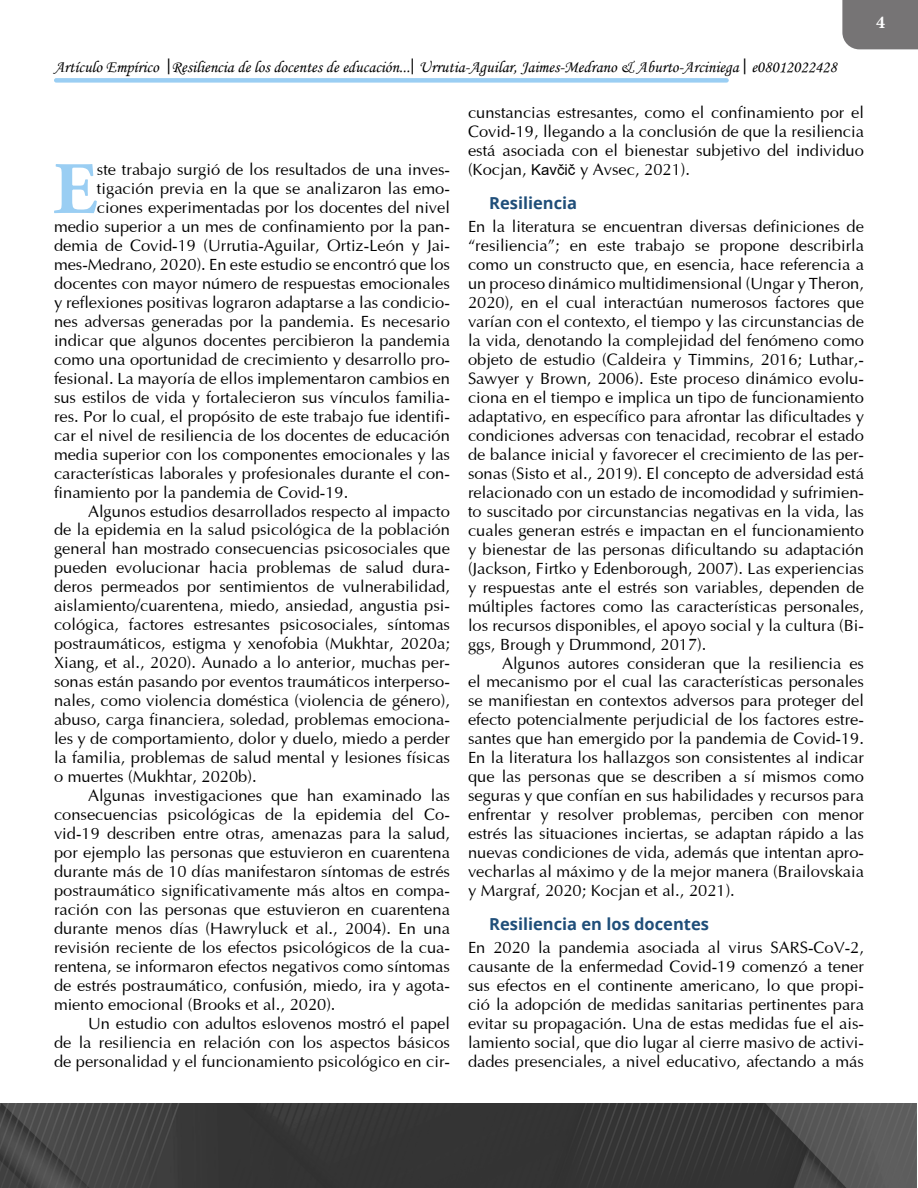
<style>
.page{position:relative;width:918px;height:1188px;background:#fff}
.page>*{position:absolute;margin:0;border:0;box-sizing:border-box;transform-origin:0 0}
.t1{font:700 73.8px "Adobe Garamond Pro";color:#9acef3}
.t2{font:700 18px "Minion Pro";color:#fff}
.t3{font:16.5px/19px "Optima";color:#000;text-align:justify}
.t4{font:16.5px "Monotype Corsiva";color:#000}
.Nivel_2{font:700 16.5px "Open Sans";color:#1f4e79}
.s1{font-family:"Soberana Sans";font-size:15px}
.s2{font-family:"Arial";font-size:15px}
</style>
<div class="page">
<div style="left:54px;top:78px;width:675px;height:5px;background:#9acef3;border-radius:2px"></div>
<img style="left:0;top:1103px;width:917px;height:85px">
<div style="left:842px;top:0;width:76px;height:49px;background:#767475"></div>
<p class="t4" style="left:54px;top:57px;width:784px">Artículo Empírico <span class="s1">|</span>Resiliencia de los docentes de educación...<span class="s1">|</span> Urrutia-Aguilar, Jaimes-Medrano &amp; Aburto-Arciniega <span class="s1">|</span> e08012022428</p>
<p class="t1" style="left:53px;top:147px;width:45px">E</p>
<p class="t3" style="left:97px;top:159px;width:355px">ste trabajo surgió de los resultados de una inves-</p>
<p class="t3" style="left:97px;top:178px;width:355px">tigación previa en la que se analizaron las emo-</p>
<p class="t3" style="left:97px;top:197px;width:355px">ciones experimentadas por los docentes del nivel</p>
<p class="t3" style="left:54px;top:216px;width:397px">medio superior a un mes de confinamiento por la pan-</p>
<p class="t3" style="left:54px;top:235px;width:397px">demia de Covid-19 (Urrutia-Aguilar, Ortiz-León y Jai-</p>
<p class="t3" style="left:54px;top:253px;width:397px">mes-Medrano, 2020). En este estudio se encontró que los</p>
<p class="t3" style="left:54px;top:272px;width:397px">docentes con mayor número de respuestas emocionales</p>
<p class="t3" style="left:54px;top:291px;width:397px">y reflexiones positivas lograron adaptarse a las condicio-</p>
<p class="t3" style="left:54px;top:310px;width:397px">nes adversas generadas por la pandemia. Es necesario</p>
<p class="t3" style="left:54px;top:329px;width:397px">indicar que algunos docentes percibieron la pandemia</p>
<p class="t3" style="left:54px;top:348px;width:397px">como una oportunidad de crecimiento y desarrollo pro-</p>
<p class="t3" style="left:54px;top:367px;width:397px">fesional. La mayoría de ellos implementaron cambios en</p>
<p class="t3" style="left:54px;top:386px;width:397px">sus estilos de vida y fortalecieron sus vínculos familia-</p>
<p class="t3" style="left:54px;top:405px;width:397px">res. Por lo cual, el propósito de este trabajo fue identifi-</p>
<p class="t3" style="left:54px;top:424px;width:397px">car el nivel de resiliencia de los docentes de educación</p>
<p class="t3" style="left:54px;top:443px;width:398px">media superior con los componentes emocionales y las</p>
<p class="t3" style="left:54px;top:462px;width:397px">características laborales y profesionales durante el con-</p>
<p class="t3" style="left:54px;top:481px;width:296px">finamiento por la pandemia de Covid-19.</p>
<p class="t3" style="left:54px;top:500px;width:398px;text-indent:34px">Algunos estudios desarrollados respecto al impacto de la epidemia en la salud psicológica de la población general han mostrado consecuencias psicosociales que pueden evolucionar hacia problemas de salud dura&shy;deros permeados por sentimientos de vulnerabilidad, aislamiento/cuarentena, miedo, ansiedad, angustia psi&shy;cológica, factores estresantes psicosociales, síntomas postraumáticos, estigma y xenofobia (Mukhtar, 2020a; Xiang, et al., 2020). Aunado a lo anterior, muchas per&shy;sonas están pasando por eventos traumáticos interperso&shy;nales, como violencia doméstica (violencia de género), abuso, carga financiera, soledad, problemas emociona&shy;les y de comportamiento, dolor y duelo, miedo a perder la familia, problemas de salud mental y lesiones físicas o muertes (Mukhtar, 2020b).</p>
<p class="t3" style="left:54px;top:785px;width:398px;text-indent:34px">Algunas investigaciones que han examinado las consecuencias psicológicas de la epidemia del Co&shy;vid-19 describen entre otras, amenazas para la salud, por ejemplo las personas que estuvieron en cuarentena durante más de 10 días manifestaron síntomas de estrés postraumático significativamente más altos en compa&shy;ración con las personas que estuvieron en cuarentena durante menos días (Hawryluck et al., 2004). En una revisión reciente de los efectos psicológicos de la cua&shy;rentena, se informaron efectos negativos como síntomas de estrés postraumático, confusión, miedo, ira y agota&shy;miento emocional (Brooks et al., 2020).</p>
<p class="t3" style="left:54px;top:1012px;width:398px;text-indent:34px">Un estudio con adultos eslovenos mostró el papel de la resiliencia en relación con los aspectos básicos de personalidad y el funcionamiento psicológico en cir-</p>
<p class="t3" style="left:468px;top:102px;width:398px">cunstancias estresantes, como el confinamiento por el Covid-19, llegando a la conclusión de que la resiliencia está asociada con el bienestar subjetivo del individuo (Kocjan, <span class="s2">Kavčič</span> y Avsec, 2021).</p>
<p class="Nivel_2" style="left:489px;top:191px;width:90px">Resiliencia</p>
<p class="t3" style="left:468px;top:216px;width:398px">En la literatura se encuentran diversas definiciones de “resiliencia”; en este trabajo se propone describirla como un constructo que, en esencia, hace referencia a un proceso dinámico multidimensional (Ungar y Theron, 2020), en el cual interactúan numerosos factores que varían con el contexto, el tiempo y las circunstancias de la vida, denotando la complejidad del fenómeno como objeto de estudio (Caldeira y Timmins, 2016; Luthar,- Sawyer y Brown, 2006). Este proceso dinámico evolu&shy;ciona en el tiempo e implica un tipo de funcionamiento adaptativo, en específico para afrontar las dificultades y condiciones adversas con tenacidad, recobrar el estado de balance inicial y favorecer el crecimiento de las per&shy;sonas (Sisto et al., 2019). El concepto de adversidad está relacionado con un estado de incomodidad y sufrimien&shy;to suscitado por circunstancias negativas en la vida, las cuales generan estrés e impactan en el funcionamiento y bienestar de las personas dificultando su adaptación (Jackson, Firtko y Edenborough, 2007). Las experiencias y respuestas ante el estrés son variables, dependen de múltiples factores como las características personales, los recursos disponibles, el apoyo social y la cultura (Bi&shy;ggs, Brough y Drummond, 2017).</p>
<p class="t3" style="left:468px;top:652px;width:398px;text-indent:34px">Algunos autores consideran que la resiliencia es el mecanismo por el cual las características personales se manifiestan en contextos adversos para proteger del efecto potencialmente perjudicial de los factores estre&shy;santes que han emergido por la pandemia de Covid-19.<br>En la literatura los hallazgos son consistentes al indicar que las personas que se describen a sí mismos como seguras y que confían en sus habilidades y recursos para enfrentar y resolver problemas, perciben con menor estrés las situaciones inciertas, se adaptan rápido a las nuevas condiciones de vida, además que intentan apro&shy;vecharlas al máximo y de la mejor manera (Brailovskaia y Margraf, 2020; Kocjan et al., 2021).</p>
<p class="Nivel_2" style="left:489px;top:912px;width:221px">Resiliencia en los docentes</p>
<p class="t3" style="left:468px;top:937px;width:397px">En 2020 la pandemia asociada al virus SARS-CoV-2, causante de la enfermedad Covid-19 comenzó a tener sus efectos en el continente americano, lo que propi&shy;ció la adopción de medidas sanitarias pertinentes para evitar su propagación. Una de estas medidas fue el ais&shy;lamiento social, que dio lugar al cierre masivo de activi&shy;dades presenciales, a nivel educativo, afectando a más</p>
<p class="t2" style="left:876px;top:10px;width:10px">4</p>
</div>
